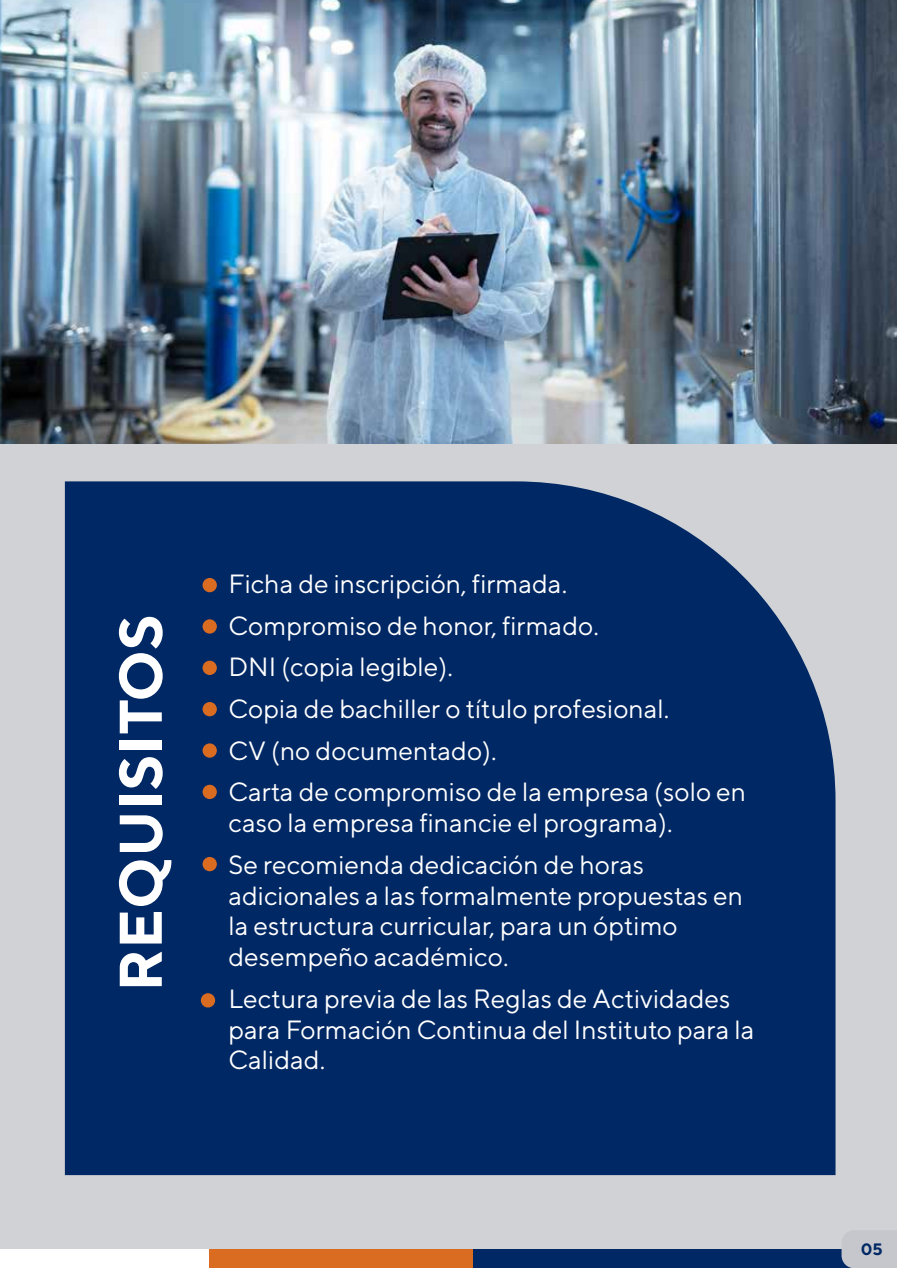
<style>
.page{position:relative;width:897px;height:1268px;background:#fff}
.page>*{position:absolute;margin:0;border:0;box-sizing:border-box;transform-origin:0 0}
.t1{font:700 60px "TT Norms";color:#fff}
.t2{font:26.4px/41.7px "TT Norms";color:#fff}
.t3{font:700 16.5px "TT Norms";color:#002864}
</style>
<div class="page">
<div style="left:0;top:5px;width:896px;height:1262px;background:#d0d2d6"></div>
<div style="left:65px;top:481px;width:770px;height:694px;background:#002864"></div>
<div style="left:0;top:1249px;width:209px;height:18px;background:#fff"></div>
<div style="left:209px;top:1249px;width:264px;height:18px;background:#da6c22"></div>
<div style="left:473px;top:1249px;width:423px;height:18px;background:#002864"></div>
<div style="left:202px;top:578px;width:15px;height:14px;background:#da6c22;border-radius:50%"></div>
<div style="left:202px;top:619px;width:15px;height:14px;background:#da6c22;border-radius:50%"></div>
<div style="left:202px;top:660px;width:15px;height:15px;background:#da6c22;border-radius:50%"></div>
<div style="left:202px;top:702px;width:15px;height:14px;background:#da6c22;border-radius:50%"></div>
<div style="left:202px;top:743px;width:15px;height:14px;background:#da6c22;border-radius:50%"></div>
<div style="left:202px;top:784px;width:15px;height:15px;background:#da6c22;border-radius:50%"></div>
<div style="left:202px;top:857px;width:15px;height:14px;background:#da6c22;border-radius:50%"></div>
<div style="left:201px;top:993px;width:14px;height:14px;background:#da6c22;border-radius:50%"></div>
<img style="left:0;top:0;width:896px;height:443px">
<div style="left:841px;top:1231px;width:55px;height:36px;background:#c6c7cc"></div>
<h1 class="t1" style="left:103px;top:991px;width:379px;rotate:-90deg">REQUISITOS</h1>
<p class="t2" style="left:228px;top:562px;width:519px">Ficha de inscripción, firmada.<br>Compromiso de honor, firmado.<br>DNI (copia legible).<br>Copia de bachiller o título profesional.<br>CV (no documentado).<br>Carta de compromiso de la empresa (solo en</p>
<p class="t2" style="left:228px;top:801px;width:445px">caso la empresa financie el programa).<br>Se recomienda dedicación de horas</p>
<p class="t2" style="left:228px;top:879px;width:516px;line-height:30.8px">adicionales a las formalmente propuestas en la estructura curricular, para un óptimo desempeño académico.</p>
<p class="t2" style="left:228px;top:982px;width:527px;line-height:30.8px">Lectura previa de las Reglas de Actividades para Formación Continua del Instituto para la<br>Calidad.</p>
<p class="t3" style="left:860px;top:1238px;width:23px">05</p>
</div>
